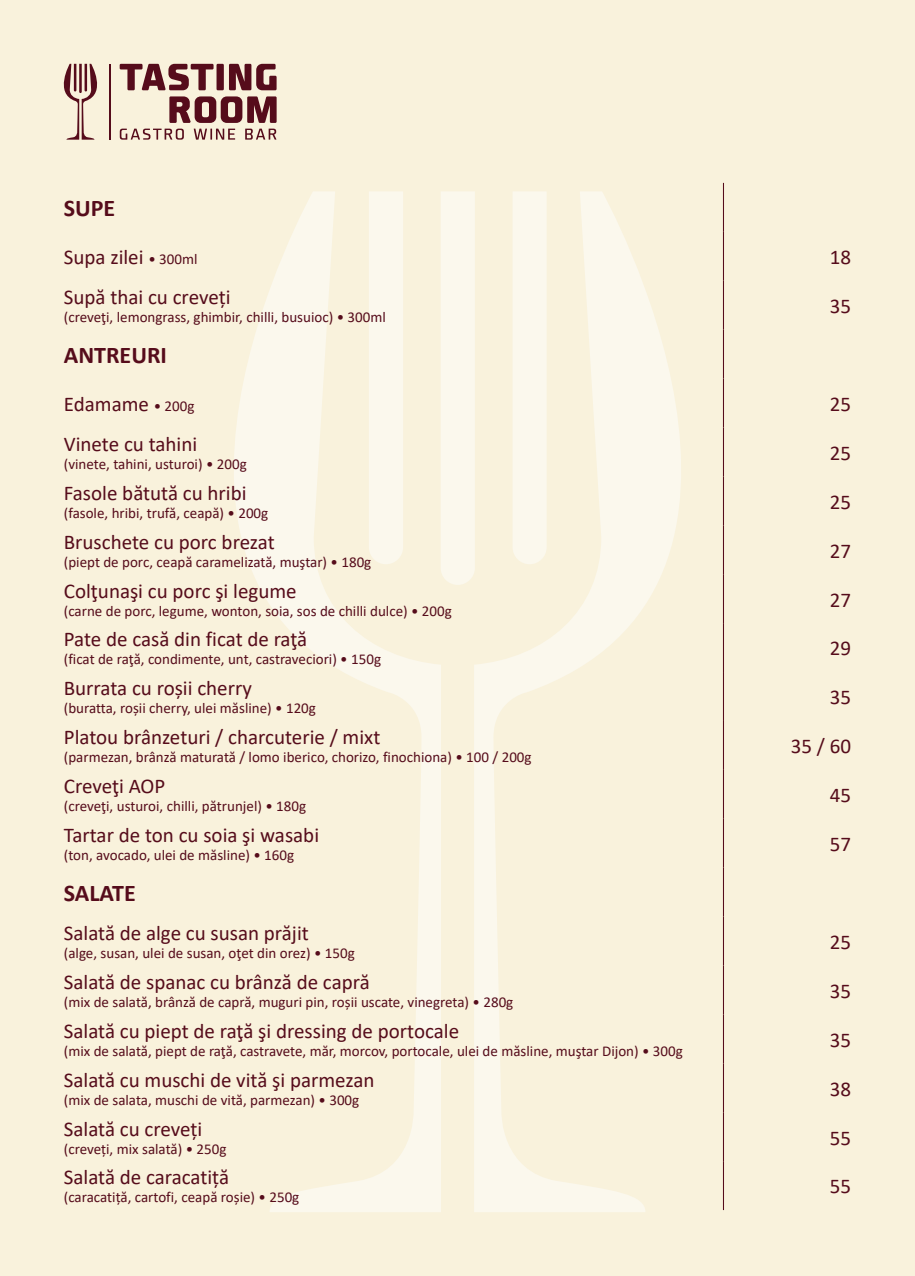
<style>
.page{position:relative;width:915px;height:1276px;background:#fff}
.page>*{position:absolute;margin:0;border:0;box-sizing:border-box;transform-origin:0 0}
.t1{font:700 24px "Calibri";color:#560c1b}
.t2{font:21px "Calibri";color:#560c1b}
.t3{font:15px "Calibri";color:#560c1b}
.s1{font-size:15px}
</style>
<div class="page">
<div style="left:0;top:0;width:914px;height:1276px;background:#f9f2dc"></div>
<svg style="left:234px;top:191px;width:490px;height:1021px"></svg>
<hr style="left:722px;top:183px;width:1px;height:49px;background:#560c1b">
<hr style="left:722px;top:232px;width:1px;height:49px;background:#560c1b">
<hr style="left:722px;top:281px;width:1px;height:49px;background:#560c1b">
<hr style="left:722px;top:330px;width:1px;height:48px;background:#560c1b">
<hr style="left:722px;top:378px;width:1px;height:49px;background:#560c1b">
<hr style="left:722px;top:427px;width:1px;height:49px;background:#560c1b">
<hr style="left:722px;top:476px;width:1px;height:49px;background:#560c1b">
<hr style="left:722px;top:525px;width:1px;height:49px;background:#560c1b">
<hr style="left:722px;top:574px;width:1px;height:49px;background:#560c1b">
<hr style="left:722px;top:623px;width:1px;height:49px;background:#560c1b">
<hr style="left:722px;top:672px;width:1px;height:49px;background:#560c1b">
<hr style="left:722px;top:721px;width:1px;height:49px;background:#560c1b">
<hr style="left:722px;top:770px;width:1px;height:49px;background:#560c1b">
<hr style="left:722px;top:819px;width:1px;height:48px;background:#560c1b">
<hr style="left:722px;top:867px;width:1px;height:49px;background:#560c1b">
<hr style="left:722px;top:916px;width:1px;height:49px;background:#560c1b">
<hr style="left:722px;top:965px;width:1px;height:49px;background:#560c1b">
<hr style="left:722px;top:1014px;width:1px;height:49px;background:#560c1b">
<hr style="left:722px;top:1063px;width:1px;height:49px;background:#560c1b">
<hr style="left:722px;top:1112px;width:1px;height:49px;background:#560c1b">
<hr style="left:722px;top:1161px;width:1px;height:49px;background:#560c1b">
<hr style="left:109px;top:64px;width:1px;height:75px;background:#560c1b">
<svg style="left:120px;top:129px;width:156px;height:11px"></svg>
<svg style="left:120px;top:64px;width:156px;height:59px"></svg>
<svg style="left:63px;top:64px;width:35px;height:76px"></svg>
<p class="t1" style="left:64px;top:191px;width:53px">SUPE</p>
<p class="t2" style="left:64px;top:243px;width:135px">Supa zilei <span class="s1">• 300ml</span></p>
<p class="t2" style="left:829px;top:243px;width:23px">18</p>
<p class="t2" style="left:64px;top:282px;width:168px">Supă thai cu creveți</p>
<p class="t3" style="left:64px;top:307px;width:323px">(creveţi, lemongrass, ghimbir, chilli, busuioc) • 300ml</p>
<p class="t2" style="left:829px;top:291px;width:23px">35</p>
<p class="t1" style="left:64px;top:338px;width:105px">ANTREURI</p>
<p class="t2" style="left:64px;top:389px;width:132px">Edamame <span class="s1">• 200g</span></p>
<p class="t2" style="left:829px;top:389px;width:23px">25</p>
<p class="t2" style="left:64px;top:429px;width:135px">Vinete cu tahini</p>
<p class="t3" style="left:64px;top:453px;width:184px">(vinete, tahini, usturoi) • 200g</p>
<p class="t2" style="left:829px;top:438px;width:23px">25</p>
<p class="t2" style="left:64px;top:478px;width:184px">Fasole bătută cu hribi</p>
<p class="t3" style="left:64px;top:502px;width:206px">(fasole, hribi, trufă, ceapă) • 200g</p>
<p class="t2" style="left:64px;top:527px;width:212px">Bruschete cu porc brezat</p>
<p class="t3" style="left:64px;top:551px;width:309px">(piept de porc, ceapă caramelizată, muştar) • 180g</p>
<p class="t2" style="left:64px;top:576px;width:234px">Colţunaşi cu porc şi legume</p>
<p class="t3" style="left:64px;top:600px;width:389px">(carne de porc, legume, wonton, soia, sos de chilli dulce) • 200g</p>
<p class="t2" style="left:64px;top:625px;width:245px">Pate de casă din ficat de raţă</p>
<p class="t3" style="left:64px;top:649px;width:318px">(ficat de raţă, condimente, unt, castraveciori) • 150g</p>
<p class="t2" style="left:64px;top:674px;width:190px">Burrata cu roșii cherry</p>
<p class="t3" style="left:64px;top:698px;width:253px">(buratta, roșii cherry, ulei măsline) • 120g</p>
<p class="t2" style="left:64px;top:722px;width:318px">Platou brânzeturi / charcuterie / mixt</p>
<p class="t3" style="left:64px;top:747px;width:469px">(parmezan, brânză maturată / lomo iberico, chorizo, finochiona) • 100 / 200g</p>
<p class="t2" style="left:64px;top:771px;width:103px">Creveţi AOP</p>
<p class="t3" style="left:64px;top:796px;width:244px">(creveţi, usturoi, chilli, pătrunjel) • 180g</p>
<p class="t2" style="left:64px;top:820px;width:257px">Tartar de ton cu soia şi wasabi</p>
<p class="t3" style="left:64px;top:844px;width:232px">(ton, avocado, ulei de măsline) • 160g</p>
<p class="t1" style="left:64px;top:876px;width:74px">SALATE</p>
<p class="t2" style="left:64px;top:918px;width:246px">Salată de alge cu susan prăjit</p>
<p class="t3" style="left:64px;top:942px;width:292px">(alge, susan, ulei de susan, oţet din orez) • 150g</p>
<p class="t2" style="left:64px;top:967px;width:307px">Salată de spanac cu brânză de capră</p>
<p class="t3" style="left:64px;top:991px;width:451px">(mix de salată, brânză de capră, muguri pin, roșii uscate, vinegreta) • 280g</p>
<p class="t2" style="left:64px;top:1016px;width:397px">Salată cu piept de raţă şi dressing de portocale</p>
<p class="t3" style="left:64px;top:1040px;width:620px">(mix de salată, piept de raţă, castravete, măr, morcov, portocale, ulei de măsline, muştar Dijon) • 300g</p>
<p class="t2" style="left:64px;top:1065px;width:312px">Salată cu muschi de vită şi parmezan</p>
<p class="t3" style="left:64px;top:1089px;width:297px">(mix de salata, muschi de vită, parmezan) • 300g</p>
<p class="t2" style="left:64px;top:1114px;width:140px">Salată cu creveți</p>
<p class="t3" style="left:64px;top:1138px;width:164px">(creveți, mix salată) • 250g</p>
<p class="t2" style="left:64px;top:1163px;width:167px">Salată de caracatiță</p>
<p class="t3" style="left:64px;top:1187px;width:237px">(caracatiță, cartofi, ceapă roșie) • 250g</p>
<p class="t2" style="left:829px;top:487px;width:23px">25</p>
<p class="t2" style="left:829px;top:536px;width:23px">27</p>
<p class="t2" style="left:829px;top:585px;width:23px">27</p>
<p class="t2" style="left:829px;top:634px;width:23px">29</p>
<p class="t2" style="left:829px;top:683px;width:23px">35</p>
<p class="t2" style="left:790px;top:731px;width:62px">35 / 60</p>
<p class="t2" style="left:829px;top:780px;width:23px">45</p>
<p class="t2" style="left:829px;top:829px;width:23px">57</p>
<p class="t2" style="left:829px;top:927px;width:23px">25</p>
<p class="t2" style="left:829px;top:976px;width:23px">35</p>
<p class="t2" style="left:829px;top:1025px;width:23px">35</p>
<p class="t2" style="left:829px;top:1074px;width:23px">38</p>
<p class="t2" style="left:829px;top:1123px;width:23px">55</p>
<p class="t2" style="left:829px;top:1172px;width:23px">55</p>
</div>
